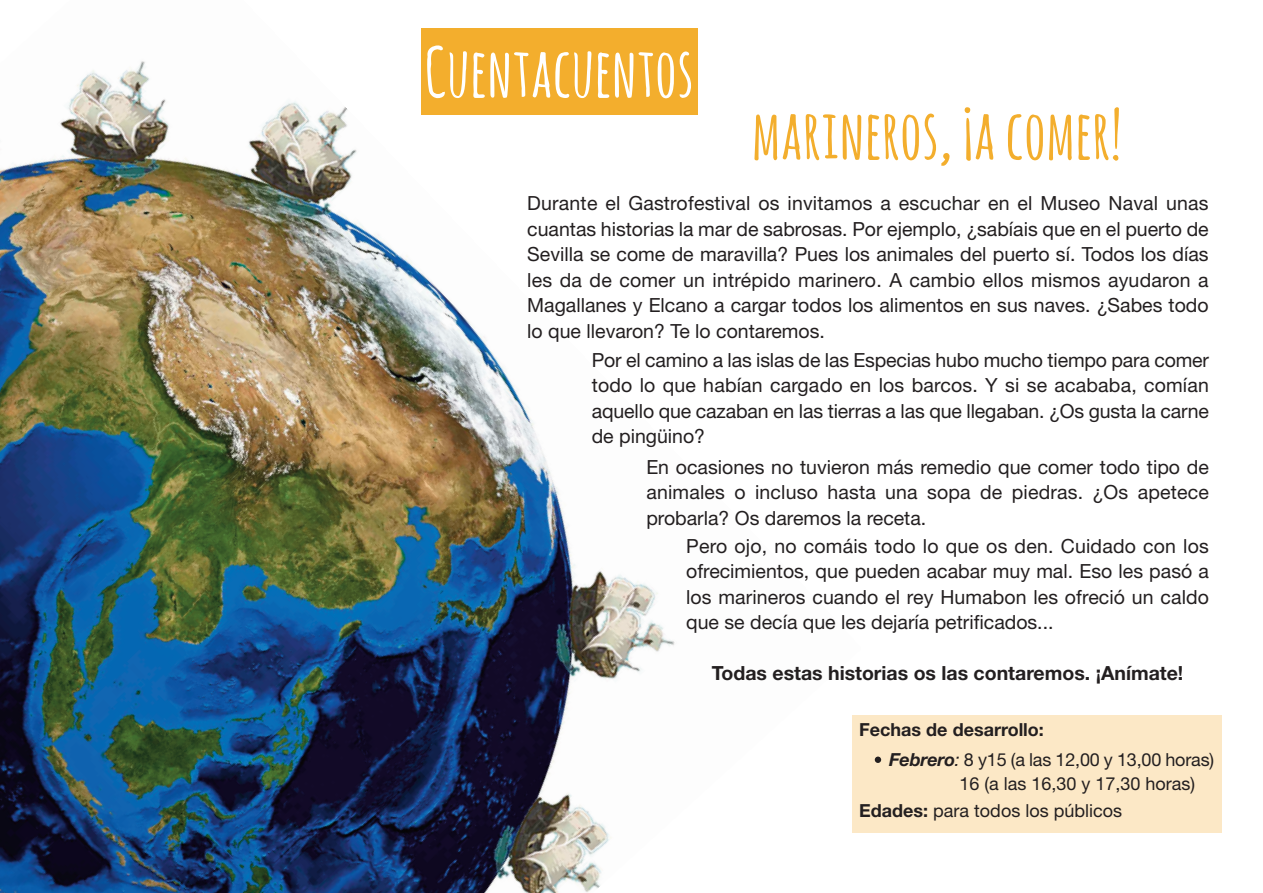
<style>
.page{position:relative;width:1263px;height:893px;background:#fff}
.page>*{position:absolute;margin:0;border:0;box-sizing:border-box;transform-origin:0 0}
.t1{font:700 67.5px "Amatic SC";color:#f3ae2d}
.t2{font:700 67.5px "Amatic SC";color:#fff}
.t3{font:19.5px/25.5px "Helvetica Neue LT Std";color:#231f20;text-align:justify}
.t4{font:700 19.5px "Helvetica Neue LT Std";color:#231f20}
.t5{font:18px/30px "Helvetica Neue LT Std";color:#231f20}
.s1{font-weight:700}
.s2{font-weight:700;font-style:italic}
.s3{font-style:italic}
</style>
<div class="page">
<img style="left:0;top:28px;width:698px;height:865px">
<div style="left:421px;top:28px;width:276px;height:87px;background:#f3ae2d"></div>
<div style="left:852px;top:715px;width:370px;height:118px;background:#fce8c6"></div>
<svg style="left:875px;top:757px;width:6px;height:6px"></svg>
<h1 class="t2" style="left:424px;top:28px;width:271px">CUENTACUENTOS</h1>
<h1 class="t1" style="left:752px;top:90px;width:372px">MARINEROS, ¡ACOMER!</h1>
<p class="t3" style="left:527px;top:192px;width:683px">Durante el Gastrofestival os invitamos a escuchar en el Museo Naval unas cuantas historias la mar de sabrosas. Por ejemplo, ¿sabíais que en el puerto de Sevilla se come de maravilla? Pues los animales del puerto sí. Todos los días les da de comer un intrépido marinero. A cambio ellos mismos ayudaron a Magallanes y Elcano a cargar todos los alimentos en sus naves. ¿Sabes todo lo que llevaron? Te lo contaremos.</p>
<p class="t3" style="left:592px;top:349px;width:619px">Por el camino a las islas de las Especias hubo mucho tiempo para comer todo lo que habían cargado en los barcos. Y si se acababa, comían aquello que cazaban en las tierras a las que llegaban. ¿Os gusta la carne de pingüino?</p>
<p class="t3" style="left:646px;top:456px;width:564px">En ocasiones no tuvieron más remedio que comer todo tipo de animales o incluso hasta una sopa de piedras. ¿Os apetece probarla? Os daremos la receta.</p>
<p class="t3" style="left:686px;top:535px;width:524px">Pero ojo, no comáis todo lo que os den. Cuidado con los ofrecimientos, que pueden acabar muy mal. Eso les pasó a los marineros cuando el rey Humabon les ofreció un caldo que se decía que les dejaría petrificados...</p>
<p class="t4" style="left:712px;top:666px;width:473px">Todas estas historias os las contaremos. ¡Anímate!</p>
<p class="t5" style="left:889px;top:716px;width:327px;text-indent:-30px"><span class="s1">Fechas de desarrollo:<br></span><span class="s2">Febrero</span><span class="s3">:</span> 8 y15 (a las 12,00 y 13,00 horas)</p>
<p class="t5" style="left:859px;top:772px;width:337px;line-height:27px;text-indent:100px">16 (a las 16,30 y 17,30 horas)<br><span class="s1">Edades:</span> para todos los públicos</p>
</div>
